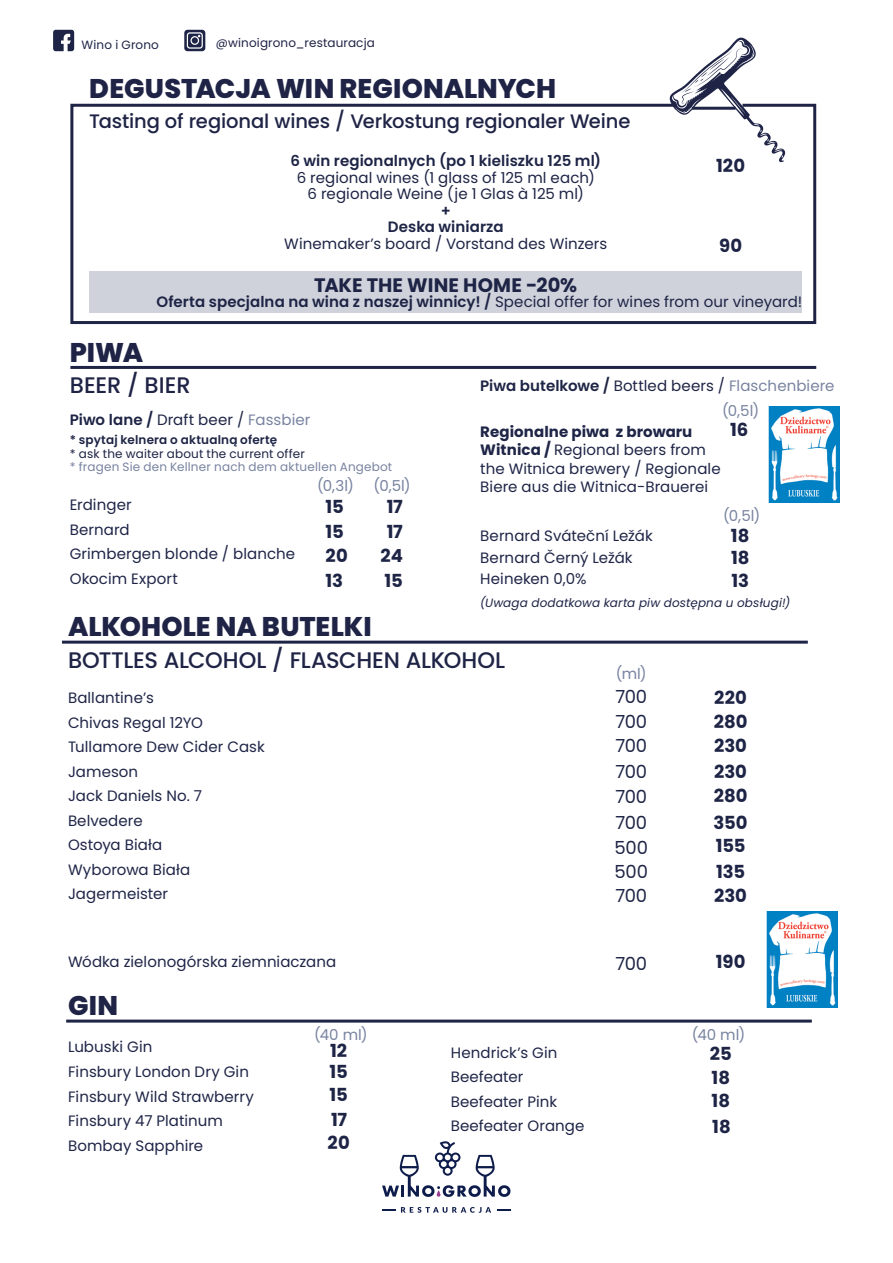
<style>
.page{position:relative;width:893px;height:1263px;background:#fff}
.page>*{position:absolute;margin:0;border:0;box-sizing:border-box;transform-origin:0 0}
.t1{font:800 27px "Poppins";color:#1f2446}
.t2{font:500 22.5px "Poppins";letter-spacing:-.01em;color:#1f2446}
.t3{font:500 19.5px "Poppins";letter-spacing:-.005em;color:#1f2446}
.t4{font:700 19.5px "Poppins";letter-spacing:.005em;color:#1e2445}
.t5{font:700 18px/24px "Poppins";color:#1e2445}
.t6{font:18px/24.9px "Poppins";letter-spacing:-.01em;color:#1e2445;text-align:justify}
.t7{font:15px/24.5px "Poppins";letter-spacing:.005em;color:#1f2547}
.t8{font:600 15px/16.5px "Poppins";letter-spacing:.005em;color:#1e2445;text-align:center}
.t9{font:15px/16.5px "Poppins";letter-spacing:.005em;color:#1e2445;text-align:center}
.t10{font:15px "Poppins";letter-spacing:.005em;color:#7983a0}
.t11{font:12px "Poppins";letter-spacing:.015em;color:#1e2445}
.t12{font:12px "Poppins";letter-spacing:.015em;color:#7983a0}
.t13{font:italic 12px "Poppins";letter-spacing:.01em;color:#1f2547}
.t14{font:600 12px "Poppins";letter-spacing:.015em;color:#1e2445}
.s1{font-weight:400}
.s2{font-weight:400;color:#7a84a1}
.s3{font-weight:700}
.s4{font-weight:600}
.s5{color:#7983a0}
</style>
<div class="page">
<svg style="left:498px;top:1210px;width:13px;height:1px"></svg>
<svg style="left:382px;top:1210px;width:13px;height:1px"></svg>
<svg style="left:401px;top:1207px;width:90px;height:6px"></svg>
<svg style="left:382px;top:1141px;width:128px;height:56px"></svg>
<svg style="left:184px;top:30px;width:21px;height:21px"></svg>
<svg style="left:53px;top:30px;width:21px;height:21px"></svg>
<hr style="left:70px;top:366px;width:746px;height:3px;background:#1e2446">
<hr style="left:66px;top:1019px;width:746px;height:3px;background:#1e2446">
<hr style="left:62px;top:641px;width:746px;height:3px;background:#1e2446">
<img style="left:767px;top:911px;width:71px;height:96px">
<img style="left:769px;top:406px;width:71px;height:96px">
<svg style="left:70px;top:103px;width:747px;height:221px"></svg>
<div style="left:89px;top:272px;width:713px;height:27px;background:#cfd2db"></div>
<div style="left:89px;top:291px;width:713px;height:21px;background:#cfd2db"></div>
<svg style="left:668px;top:37px;width:117px;height:125px"></svg>
<hr style="left:692px;top:107px;width:44px;height:3px;background:#1f2446">
<p class="t11" style="left:82px;top:38px;width:79px">Wino i Grono</p>
<p class="t11" style="left:216px;top:35px;width:160px">@winoigrono_restauracja</p>
<h1 class="t1" style="left:89px;top:73px;width:468px">DEGUSTACJA WIN REGIONALNYCH</h1>
<h3 class="t3" style="left:89px;top:110px;width:543px">Tasting of regional wines / Verkostung regionaler Weine</h3>
<p class="t8" style="left:290px;top:153px;width:312px">6 win regionalnych (po 1 kieliszku 125 ml)</p>
<p class="t9" style="left:297px;top:169px;width:300px">6 regional wines (1 glass of 125 ml each)<br>6 regionale Weine (je 1 Glas à 125 ml)</p>
<p class="t8" style="left:388px;top:202px;width:117px">+<br>Deska winiarza</p>
<p class="t9" style="left:284px;top:235px;width:325px">Winemaker’s board / Vorstand des Winzers</p>
<h3 class="t4" style="left:314px;top:274px;width:264px">TAKE THE WINE HOME -20%</h3>
<p class="t8" style="left:156px;top:294px;width:647px">Oferta specjalna na wina z naszej winnicy! / <span class="s1">Special offer for wines from our vineyard!</span></p>
<p class="t5" style="left:716px;top:154px;width:30px">120</p>
<p class="t5" style="left:719px;top:234px;width:24px">90</p>
<h1 class="t1" style="left:70px;top:336px;width:75px">PIWA</h1>
<h2 class="t2" style="left:70px;top:372px;width:122px">BEER / BIER</h2>
<p class="t8" style="left:480px;top:377px;width:356px">Piwa butelkowe / <span class="s1">Bottled beers /</span> <span class="s2">Flaschenbiere</span></p>
<p class="t7" style="left:480px;top:422px;width:242px;line-height:18.5px"><span class="s3">Regionalne piwa z browaru<br>Witnica /</span> Regional beers from the Witnica brewery / Regionale<br>Biere aus die Witnica-Brauerei</p>
<p class="t7" style="left:480px;top:525px;width:174px;line-height:21.5px">Bernard Sváteční Ležák<br>Bernard Černý Ležák<br>Heineken 0,0%</p>
<p class="t13" style="left:480px;top:596px;width:312px">(Uwaga dodatkowa karta piw dostępna u obsługi!)</p>
<p class="t10" style="left:722px;top:402px;width:39px">(0,5l)</p>
<p class="t9" style="left:70px;top:411px;width:242px"><span class="s4">Piwo lane /</span> Draft beer / <span class="s5">Fassbier</span></p>
<p class="t14" style="left:70px;top:433px;width:209px">* spytaj kelnera o aktualną ofertę</p>
<p class="t11" style="left:70px;top:447px;width:237px">* ask the waiter about the current offer</p>
<p class="t12" style="left:70px;top:460px;width:324px">* fragen Sie den Kellner nach dem aktuellen Angebot</p>
<p class="t7" style="left:70px;top:493px;width:227px">Erdinger<br>Bernard<br>Grimbergen blonde / blanche<br>Okocim Export</p>
<p class="t5" style="left:730px;top:418px;width:20px">16</p>
<p class="t10" style="left:317px;top:477px;width:38px">(0,3l)</p>
<p class="t10" style="left:374px;top:477px;width:39px">(0,5l)</p>
<p class="t5" style="left:326px;top:520px;width:20px">15</p>
<p class="t5" style="left:387px;top:520px;width:18px">17</p>
<p class="t5" style="left:326px;top:544px;width:24px">20</p>
<p class="t5" style="left:381px;top:544px;width:24px">24</p>
<p class="t5" style="left:326px;top:495px;width:20px">15</p>
<p class="t5" style="left:387px;top:495px;width:18px">17</p>
<p class="t10" style="left:723px;top:507px;width:39px">(0,5l)</p>
<p class="t5" style="left:731px;top:524px;width:20px;line-height:22.6px;text-align:justify">18<br>18<br>13</p>
<p class="t5" style="left:326px;top:568px;width:19px">13</p>
<p class="t5" style="left:385px;top:568px;width:20px">15</p>
<h1 class="t1" style="left:68px;top:611px;width:305px">ALKOHOLE NA BUTELKI</h1>
<h2 class="t2" style="left:68px;top:647px;width:439px">BOTTLES ALCOHOL / FLASCHEN ALKOHOL</h2>
<p class="t7" style="left:68px;top:686px;width:198px">Ballantine’s<br>Chivas Regal 12YO<br>Tullamore Dew Cider Cask<br>Jameson<br>Jack Daniels No. 7<br>Belvedere<br>Ostoya Biała<br>Wyborowa Biała<br>Jagermeister</p>
<p class="t10" style="left:616px;top:665px;width:32px">(ml)</p>
<p class="t6" style="left:615px;top:709px;width:33px">700<br>700<br>700</p>
<p class="t6" style="left:615px;top:685px;width:33px">700</p>
<p class="t5" style="left:714px;top:686px;width:35px;text-align:justify">220<br>280<br>230</p>
<p class="t5" style="left:714px;top:759px;width:35px">230<br>280</p>
<p class="t5" style="left:714px;top:811px;width:35px;line-height:23px">350<br>155</p>
<p class="t5" style="left:714px;top:859px;width:34px">135<br>230</p>
<p class="t6" style="left:615px;top:784px;width:33px">700</p>
<p class="t6" style="left:615px;top:810px;width:33px">700</p>
<p class="t6" style="left:614px;top:835px;width:35px">500</p>
<p class="t6" style="left:614px;top:859px;width:35px">500</p>
<p class="t6" style="left:615px;top:883px;width:33px">700</p>
<p class="t7" style="left:68px;top:949px;width:270px">Wódka zielonogórska ziemniaczana</p>
<p class="t6" style="left:615px;top:951px;width:33px">700</p>
<p class="t5" style="left:716px;top:950px;width:31px">190</p>
<h1 class="t1" style="left:68px;top:989px;width:52px">GIN</h1>
<p class="t7" style="left:68px;top:1035px;width:188px">Lubuski Gin<br>Finsbury London Dry Gin<br>Finsbury Wild Strawberry<br>Finsbury 47 Platinum<br>Bombay Sapphire</p>
<p class="t10" style="left:314px;top:1026px;width:55px">(40 ml)</p>
<p class="t10" style="left:692px;top:1026px;width:55px">(40 ml)</p>
<p class="t5" style="left:712px;top:1066px;width:20px;line-height:23.4px">18<br>18</p>
<p class="t5" style="left:330px;top:1041px;width:20px;line-height:20.7px">12<br>15</p>
<p class="t5" style="left:330px;top:1083px;width:20px">15</p>
<p class="t5" style="left:710px;top:1041px;width:23px">25</p>
<p class="t7" style="left:451px;top:1040px;width:135px">Hendrick’s Gin<br>Beefeater<br>Beefeater Pink<br>Beefeater Orange</p>
<p class="t5" style="left:331px;top:1108px;width:18px">17</p>
<p class="t5" style="left:712px;top:1114px;width:20px">18</p>
<p class="t5" style="left:328px;top:1130px;width:24px">20</p>
</div>
